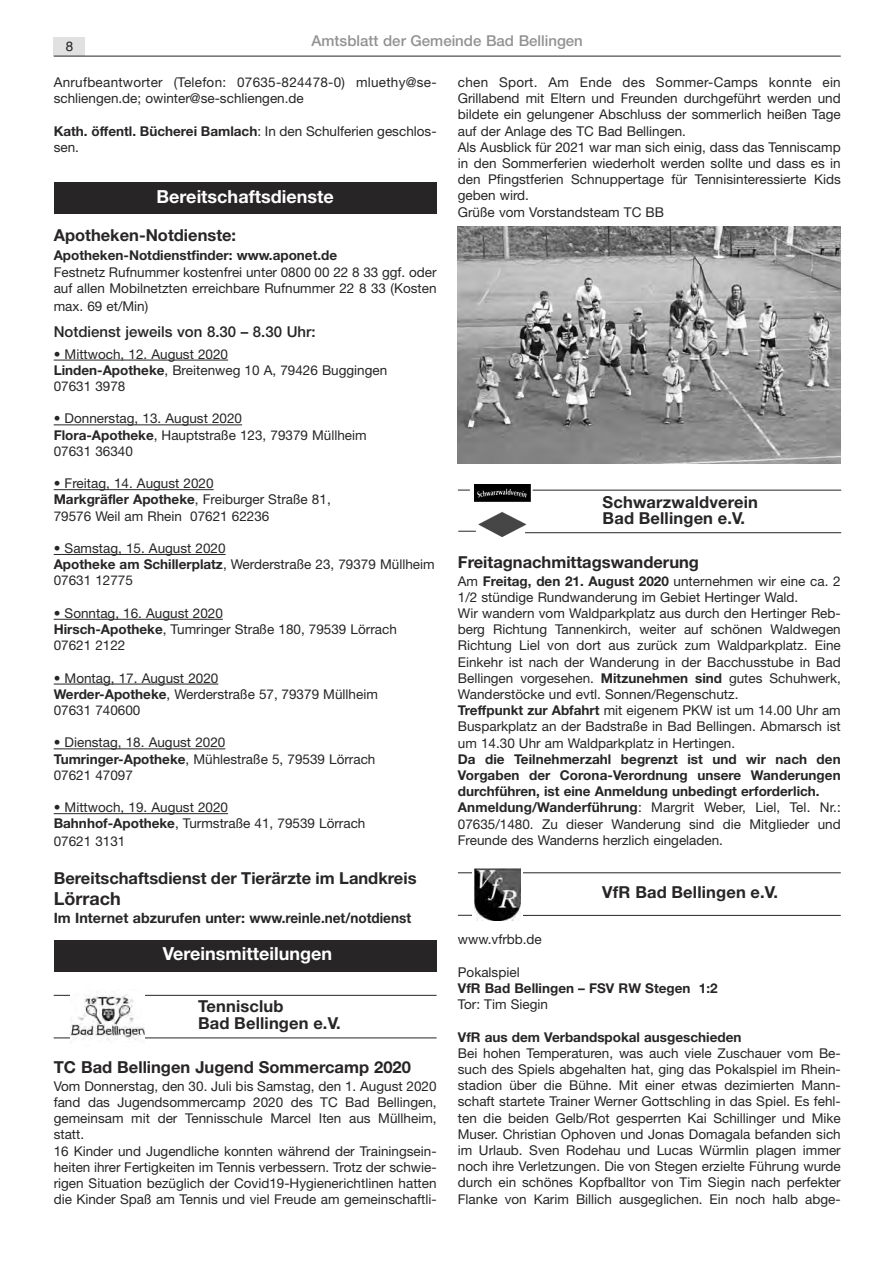
<style>
.page{position:relative;width:893px;height:1263px;background:#fff}
.page>*{position:absolute;margin:0;border:0;box-sizing:border-box;transform-origin:0 0}
.t1{font:700 18px "Helvetica Neue";color:#fff}
.t2{font:700 18px "Helvetica Neue";color:#272526}
.t3{font:700 16.5px/16.5px "Helvetica Neue";color:#272526}
.t4{font:500 15px "Helvetica Neue";color:#939293}
.t5{font:500 15px "Helvetica Neue";color:#272526}
.t6{font:700 14.25px "Helvetica Neue";color:#272526}
.t7{font:13.5px/16.2px "Helvetica Neue";color:#272526}
.t8{font:700 13.5px/16.2px "Helvetica Neue";color:#272526}
.t9{font:13.5px/16.2px "Helvetica Neue";letter-spacing:.02em;color:#272526}
.t10{font:13.5px "Helvetica";color:#272526}
.s1{font-weight:700}
.s2{font-weight:400}
</style>
<div class="page">
<div style="left:54px;top:38px;width:31px;height:18px;background:#e1e1e1"></div>
<hr style="left:54px;top:56px;width:786px;height:1px;background:#272526">
<div style="left:54px;top:182px;width:382px;height:32px;background:#272526"></div>
<hr style="left:54px;top:360px;width:174px;height:1px;background:#272526">
<hr style="left:54px;top:425px;width:188px;height:1px;background:#272526">
<hr style="left:54px;top:489px;width:160px;height:1px;background:#272526">
<hr style="left:54px;top:554px;width:172px;height:1px;background:#272526">
<hr style="left:54px;top:619px;width:169px;height:1px;background:#272526">
<hr style="left:54px;top:684px;width:164px;height:1px;background:#272526">
<hr style="left:54px;top:749px;width:171px;height:1px;background:#272526">
<hr style="left:54px;top:813px;width:174px;height:1px;background:#272526">
<div style="left:54px;top:940px;width:382px;height:32px;background:#272526"></div>
<hr style="left:54px;top:995px;width:382px;height:1px;background:#272526">
<hr style="left:54px;top:1037px;width:382px;height:1px;background:#272526">
<img style="left:70px;top:994px;width:75px;height:46px">
<img style="left:458px;top:226px;width:382px;height:237px">
<img style="left:474px;top:485px;width:56px;height:52px">
<hr style="left:532px;top:490px;width:309px;height:1px;background:#272526">
<hr style="left:525px;top:532px;width:316px;height:1px;background:#272526">
<svg style="left:458px;top:531px;width:18px;height:1px"></svg>
<svg style="left:458px;top:490px;width:12px;height:1px"></svg>
<svg style="left:458px;top:915px;width:14px;height:1px"></svg>
<hr style="left:458px;top:872px;width:382px;height:1px;background:#272526">
<hr style="left:523px;top:915px;width:317px;height:1px;background:#272526">
<div style="left:473px;top:864px;width:50px;height:60px;background:#fff"></div>
<img style="left:474px;top:868px;width:47px;height:52px">
<p class="t4" style="left:311px;top:35px;width:273px">Amtsblatt der Gemeinde Bad Bellingen</p>
<p class="t10" style="left:66px;top:38px;width:9px">8</p>
<p class="t9" style="left:54px;top:75px;width:384px">Anrufbeantworter (Telefon: 07635-824478-0) mluethy@se&shy;schliengen.de; owinter@se-schliengen.de</p>
<p class="t7" style="left:54px;top:124px;width:384px"><span class="s1">Kath. öffentl. Bücherei Bamlach</span>: In den Schulferien geschlos&shy;sen.</p>
<h1 class="t1" style="left:157px;top:190px;width:178px">Bereitschaftsdienste</h1>
<p class="t3" style="left:54px;top:228px;width:184px">Apotheken-Notdienste:</p>
<p class="t8" style="left:54px;top:249px;width:285px">Apotheken-Notdienstfinder: www.aponet.de</p>
<p class="t7" style="left:54px;top:265px;width:384px;line-height:16.8px;text-align:justify">Festnetz Rufnummer kostenfrei unter 0800 00 22 8 33 ggf. oder auf allen Mobilnetzten erreichbare Rufnummer 22 8 33 (Kosten max. 69 et/Min)</p>
<p class="t5" style="left:54px;top:326px;width:263px">Notdienst jeweils von 8.30 – 8.30 Uhr:</p>
<p class="t7" style="left:54px;top:347px;width:335px">• Mittwoch, 12. August 2020<br><span class="s1">Linden-Apotheke</span>, Breitenweg 10 A, 79426 Buggingen<br>07631 3978</p>
<p class="t7" style="left:54px;top:412px;width:314px">• Donnerstag, 13. August 2020<br><span class="s1">Flora-Apotheke</span>, Hauptstraße 123, 79379 Müllheim<br>07631 36340</p>
<p class="t7" style="left:54px;top:477px;width:278px">• Freitag, 14. August 2020<br><span class="s1">Markgräfler Apotheke</span>, Freiburger Straße 81,<br>79576 Weil am Rhein 07621 62236</p>
<p class="t7" style="left:54px;top:541px;width:382px">• Samstag, 15. August 2020<br><span class="s1">Apotheke am Schillerplatz</span>, Werderstraße 23, 79379 Müllheim<br>07631 12775</p>
<p class="t7" style="left:54px;top:606px;width:344px">• Sonntag, 16. August 2020<br><span class="s1">Hirsch-Apotheke</span>, Tumringer Straße 180, 79539 Lörrach<br>07621 2122</p>
<p class="t7" style="left:54px;top:671px;width:325px">• Montag, 17. August 2020<br><span class="s1">Werder-Apotheke</span>, Werderstraße 57, 79379 Müllheim<br>07631 740600</p>
<p class="t7" style="left:54px;top:736px;width:323px">• Dienstag, 18. August 2020<br><span class="s1">Tumringer-Apotheke</span>, Mühlestraße 5, 79539 Lörrach<br>07621 47097</p>
<p class="t7" style="left:54px;top:801px;width:313px">• Mittwoch, 19. August 2020<br><span class="s1">Bahnhof-Apotheke</span>, Turmstraße 41, 79539 Lörrach</p>
<p class="t7" style="left:54px;top:835px;width:73px">07621 3131</p>
<p class="t3" style="left:54px;top:871px;width:364px">Bereitschaftsdienst der Tierärzte im Landkreis</p>
<h1 class="t2" style="left:54px;top:893px;width:69px">Lörrach</h1>
<p class="t6" style="left:54px;top:912px;width:359px">Im Internet abzurufen unter: www.reinle.net/notdienst</p>
<h1 class="t1" style="left:163px;top:948px;width:171px">Vereinsmitteilungen</h1>
<p class="t7" style="left:458px;top:75px;width:384px">chen Sport. Am Ende des Sommer-Camps konnte ein Grillabend mit Eltern und Freunden durchgeführt werden und bildete ein gelungener Abschluss der sommerlich heißen Tage auf der Anlage des TC Bad Bellingen.<br>Als Ausblick für 2021 war man sich einig, dass das Tenniscamp in den Sommerferien wiederholt werden sollte und dass es in den Pfingstferien Schnuppertage für Tennisinteressierte Kids geben wird.<br>Grüße vom Vorstandsteam TC BB</p>
<p class="t3" style="left:602px;top:495px;width:157px">Schwarzwaldverein<br>Bad Bellingen e.V.</p>
<p class="t3" style="left:458px;top:555px;width:243px">Freitagnachmittagswanderung</p>
<p class="t7" style="left:458px;top:574px;width:384px">Am <span class="s1">Freitag, den 21. August 2020</span> unternehmen wir eine ca. 2<br>1/2 stündige Rundwanderung im Gebiet Hertinger Wald.<br>Wir wandern vom Waldparkplatz aus durch den Hertinger Reb&shy;berg Richtung Tannenkirch, weiter auf schönen Waldwegen Richtung Liel von dort aus zurück zum Waldparkplatz. Eine Einkehr ist nach der Wanderung in der Bacchusstube in Bad Bellingen vorgesehen. <span class="s1">Mitzunehmen sind</span> gutes Schuhwerk, Wanderstöcke und evtl. Sonnen/Regenschutz.<br><span class="s1">Treffpunkt zur Abfahrt</span> mit eigenem PKW ist um 14.00 Uhr am Busparkplatz an der Badstraße in Bad Bellingen. Abmarsch ist um 14.30 Uhr am Waldparkplatz in Hertingen.</p>
<p class="t8" style="left:458px;top:752px;width:384px">Da die Teilnehmerzahl begrenzt ist und wir nach den Vorgaben der Corona-Verordnung unsere Wanderungen durchführen, ist eine Anmeldung unbedingt erforderlich.<br>Anmeldung/Wanderführung<span class="s2">: Margrit Weber, Liel, Tel. Nr.:<br>07635/1480. Zu dieser Wanderung sind die Mitglieder und Freunde des Wanderns herzlich eingeladen.</span></p>
<p class="t3" style="left:602px;top:886px;width:177px">VfR Bad Bellingen e.V.</p>
<p class="t7" style="left:458px;top:933px;width:85px">www.vfrbb.de</p>
<p class="t7" style="left:458px;top:965px;width:63px">Pokalspiel</p>
<p class="t8" style="left:458px;top:981px;width:261px">VfR Bad Bellingen – FSV RW Stegen 1:2</p>
<p class="t7" style="left:458px;top:998px;width:92px">Tor: Tim Siegin</p>
<p class="t8" style="left:458px;top:1030px;width:285px">VfR aus dem Verbandspokal ausgeschieden</p>
<p class="t7" style="left:458px;top:1046px;width:384px;text-align:justify">Bei hohen Temperaturen, was auch viele Zuschauer vom Be&shy;such des Spiels abgehalten hat, ging das Pokalspiel im Rhein&shy;stadion über die Bühne. Mit einer etwas dezimierten Mann&shy;schaft startete Trainer Werner Gottschling in das Spiel. Es fehl&shy;ten die beiden Gelb/Rot gesperrten Kai Schillinger und Mike Muser. Christian Ophoven und Jonas Domagala befanden sich im Urlaub. Sven Rodehau und Lucas Würmlin plagen immer noch ihre Verletzungen. Die von Stegen erzielte Führung wurde durch ein schönes Kopfballtor von Tim Siegin nach perfekter Flanke von Karim Billich ausgeglichen. Ein noch halb abge-</p>
<p class="t3" style="left:198px;top:1000px;width:144px">Tennisclub<br>Bad Bellingen e.V.</p>
<p class="t3" style="left:54px;top:1061px;width:359px">TC Bad Bellingen Jugend Sommercamp 2020</p>
<p class="t7" style="left:54px;top:1079px;width:384px">Vom Donnerstag, den 30. Juli bis Samstag, den 1. August 2020 fand das Jugendsommercamp 2020 des TC Bad Bellingen, gemeinsam mit der Tennisschule Marcel Iten aus Müllheim, statt.<br>16 Kinder und Jugendliche konnten während der Trainingsein&shy;heiten ihrer Fertigkeiten im Tennis verbessern. Trotz der schwie&shy;rigen Situation bezüglich der Covid19-Hygienerichtlinen hatten die Kinder Spaß am Tennis und viel Freude am gemeinschaftli-</p>
</div>
